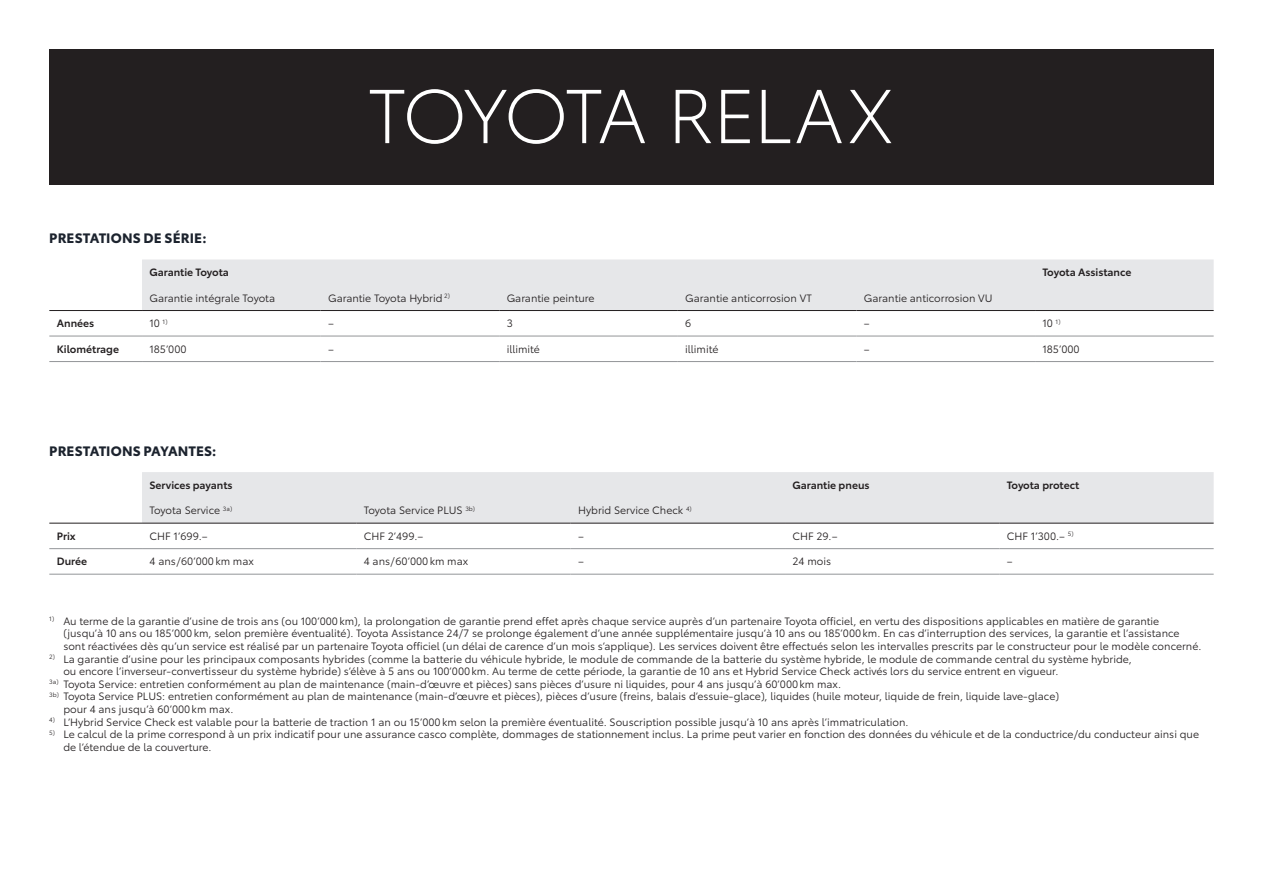
<style>
.page{position:relative;width:1263px;height:893px;background:#fff}
.page>*{position:absolute;margin:0;border:0;box-sizing:border-box;transform-origin:0 0}
.t1{font:300 75px "Toyota Type";letter-spacing:-.055em;color:#fff}
.t2{font:700 13.5px "Toyota Type";letter-spacing:.005em;color:#1c232e}
.t3{font:10.5px/12.6px "Toyota Type";color:#231f20}
.t4{font:600 10.5px "Toyota Type";color:#231f20}
</style>
<div class="page">
<div style="left:49px;top:49px;width:1165px;height:135px;background:#231f20"></div>
<div style="left:142px;top:259px;width:1072px;height:51px;background:#e6e7e9"></div>
<hr style="left:49px;top:310px;width:93px;height:1px;background:#231f20">
<hr style="left:49px;top:336px;width:93px;height:1px;background:#939598">
<hr style="left:142px;top:336px;width:179px;height:1px;background:#939598">
<hr style="left:321px;top:336px;width:178px;height:1px;background:#939598">
<hr style="left:499px;top:336px;width:179px;height:1px;background:#939598">
<hr style="left:678px;top:336px;width:178px;height:1px;background:#939598">
<hr style="left:856px;top:336px;width:179px;height:1px;background:#939598">
<hr style="left:1035px;top:336px;width:179px;height:1px;background:#939598">
<hr style="left:49px;top:361px;width:93px;height:1px;background:#939598">
<hr style="left:142px;top:361px;width:179px;height:1px;background:#939598">
<hr style="left:321px;top:361px;width:178px;height:1px;background:#939598">
<hr style="left:499px;top:361px;width:179px;height:1px;background:#939598">
<hr style="left:678px;top:361px;width:178px;height:1px;background:#939598">
<hr style="left:856px;top:361px;width:179px;height:1px;background:#939598">
<hr style="left:1035px;top:361px;width:179px;height:1px;background:#939598">
<hr style="left:142px;top:310px;width:179px;height:1px;background:#231f20">
<hr style="left:321px;top:310px;width:178px;height:1px;background:#231f20">
<hr style="left:499px;top:310px;width:179px;height:1px;background:#231f20">
<hr style="left:678px;top:310px;width:178px;height:1px;background:#231f20">
<hr style="left:856px;top:310px;width:179px;height:1px;background:#231f20">
<hr style="left:1035px;top:310px;width:179px;height:1px;background:#231f20">
<div style="left:142px;top:472px;width:1072px;height:51px;background:#e6e7e9"></div>
<hr style="left:49px;top:548px;width:93px;height:1px;background:#939598">
<hr style="left:142px;top:548px;width:214px;height:1px;background:#939598">
<hr style="left:356px;top:548px;width:215px;height:1px;background:#939598">
<hr style="left:571px;top:548px;width:214px;height:1px;background:#939598">
<hr style="left:785px;top:548px;width:214px;height:1px;background:#939598">
<hr style="left:999px;top:548px;width:215px;height:1px;background:#939598">
<hr style="left:49px;top:574px;width:93px;height:1px;background:#939598">
<hr style="left:142px;top:574px;width:214px;height:1px;background:#939598">
<hr style="left:356px;top:574px;width:215px;height:1px;background:#939598">
<hr style="left:571px;top:574px;width:214px;height:1px;background:#939598">
<hr style="left:785px;top:574px;width:214px;height:1px;background:#939598">
<hr style="left:999px;top:574px;width:215px;height:1px;background:#939598">
<hr style="left:49px;top:523px;width:93px;height:1px;background:#231f20">
<hr style="left:142px;top:523px;width:214px;height:1px;background:#231f20">
<hr style="left:356px;top:523px;width:215px;height:1px;background:#231f20">
<hr style="left:571px;top:523px;width:214px;height:1px;background:#231f20">
<hr style="left:785px;top:523px;width:214px;height:1px;background:#231f20">
<hr style="left:999px;top:523px;width:215px;height:1px;background:#231f20">
<p class="t2" style="left:49px;top:228px;width:159px">PRESTATIONS DE SÉRIE:</p>
<h1 class="t1" style="left:368px;top:62px;width:529px">TOYOTA RELAX</h1>
<p class="t4" style="left:149px;top:264px;width:81px">Garantie Toyota</p>
<p class="t4" style="left:1042px;top:264px;width:90px">Toyota Assistance</p>
<p class="t3" style="left:149px;top:291px;width:127px">Garantie intégrale Toyota</p>
<p class="t3" style="left:328px;top:291px;width:123px">Garantie Toyota Hybrid <sup>2)</sup></p>
<p class="t3" style="left:507px;top:291px;width:89px">Garantie peinture</p>
<p class="t3" style="left:685px;top:291px;width:128px">Garantie anticorrosion VT</p>
<p class="t3" style="left:864px;top:291px;width:130px">Garantie anticorrosion VU</p>
<p class="t4" style="left:57px;top:315px;width:39px">Années</p>
<p class="t3" style="left:149px;top:316px;width:20px">10 <sup>1)</sup></p>
<p class="t3" style="left:328px;top:316px;width:7px">–</p>
<p class="t3" style="left:507px;top:316px;width:8px">3</p>
<p class="t3" style="left:685px;top:316px;width:8px">6</p>
<p class="t3" style="left:864px;top:316px;width:7px">–</p>
<p class="t3" style="left:1042px;top:316px;width:20px">10 <sup>1)</sup></p>
<p class="t4" style="left:57px;top:341px;width:64px">Kilométrage</p>
<p class="t3" style="left:149px;top:342px;width:39px">185’000</p>
<p class="t3" style="left:328px;top:342px;width:7px">–</p>
<p class="t3" style="left:507px;top:342px;width:35px">illimité</p>
<p class="t3" style="left:685px;top:342px;width:35px">illimité</p>
<p class="t3" style="left:864px;top:342px;width:7px">–</p>
<p class="t3" style="left:1042px;top:342px;width:39px">185’000</p>
<p class="t2" style="left:49px;top:440px;width:168px">PRESTATIONS PAYANTES:</p>
<p class="t4" style="left:149px;top:477px;width:85px">Services payants</p>
<p class="t4" style="left:792px;top:477px;width:79px">Garantie pneus</p>
<p class="t4" style="left:1007px;top:477px;width:74px">Toyota protect</p>
<p class="t3" style="left:149px;top:503px;width:84px">Toyota Service <sup>3a)</sup></p>
<p class="t3" style="left:364px;top:503px;width:113px">Toyota Service PLUS <sup>3b)</sup></p>
<p class="t3" style="left:578px;top:503px;width:115px">Hybrid Service Check <sup>4)</sup></p>
<p class="t4" style="left:57px;top:528px;width:21px">Prix</p>
<p class="t3" style="left:149px;top:529px;width:60px">CHF 1’699.–</p>
<p class="t3" style="left:364px;top:529px;width:61px">CHF 2’499.–</p>
<p class="t3" style="left:578px;top:529px;width:7px">–</p>
<p class="t3" style="left:792px;top:529px;width:47px">CHF 29.–</p>
<p class="t3" style="left:1007px;top:529px;width:68px">CHF 1’300.– <sup>5)</sup></p>
<p class="t4" style="left:57px;top:553px;width:32px">Durée</p>
<p class="t3" style="left:149px;top:554px;width:106px">4 ans / 60’000 km max</p>
<p class="t3" style="left:364px;top:554px;width:106px">4 ans / 60’000 km max</p>
<p class="t3" style="left:578px;top:554px;width:7px">–</p>
<p class="t3" style="left:792px;top:554px;width:40px">24 mois</p>
<p class="t3" style="left:1007px;top:554px;width:7px">–</p>
<p class="t3" style="left:63px;top:614px;width:1140px;text-indent:-14px"><sup>1)</sup> Au terme de la garantie d’usine de trois ans (ou 100’000 km), la prolongation de garantie prend effet après chaque service auprès d’un partenaire Toyota officiel, en vertu des dispositions applicables en matière de garantie (jusqu’à 10 ans ou 185’000 km, selon première éventualité). Toyota Assistance 24/7 se prolonge également d’une année supplémentaire jusqu’à 10 ans ou 185’000 km. En cas d’interruption des services, la garantie et l’assistance sont réactivées dès qu’un service est réalisé par un partenaire Toyota officiel (un délai de carence d’un mois s’applique). Les services doivent être effectués selon les intervalles prescrits par le constructeur pour le modèle concerné.</p>
<p class="t3" style="left:49px;top:652px;width:1084px"><sup>2)</sup> La garantie d’usine pour les principaux composants hybrides (comme la batterie du véhicule hybride, le module de commande de la batterie du système hybride, le module de commande central du système hybride,</p>
<p class="t3" style="left:63px;top:664px;width:997px">ou encore l’inverseur-convertisseur du système hybride) s’élève à 5 ans ou 100’000 km. Au terme de cette période, la garantie de 10 ans et Hybrid Service Check activés lors du service entrent en vigueur.</p>
<p class="t3" style="left:49px;top:677px;width:793px"><sup>3a)</sup> Toyota Service: entretien conformément au plan de maintenance (main-d’œuvre et pièces) sans pièces d’usure ni liquides, pour 4 ans jusqu’à 60’000 km max.</p>
<p class="t3" style="left:49px;top:690px;width:1011px"><sup>3b)</sup> Toyota Service PLUS: entretien conformément au plan de maintenance (main-d’œuvre et pièces), pièces d’usure (freins, balais d’essuie-glace), liquides (huile moteur, liquide de frein, liquide lave-glace)</p>
<p class="t3" style="left:63px;top:702px;width:172px">pour 4 ans jusqu’à 60’000 km max.</p>
<p class="t3" style="left:49px;top:715px;width:861px"><sup>4)</sup> L’Hybrid Service Check est valable pour la batterie de traction 1 an ou 15’000 km selon la première éventualité. Souscription possible jusqu’à 10 ans après l’immatriculation.</p>
<p class="t3" style="left:63px;top:727px;width:1137px;text-indent:-14px"><sup>5)</sup> Le calcul de la prime correspond à un prix indicatif pour une assurance casco complète, dommages de stationnement inclus. La prime peut varier en fonction des données du véhicule et de la conductrice/du conducteur ainsi que de l’étendue de la couverture.</p>
</div>
